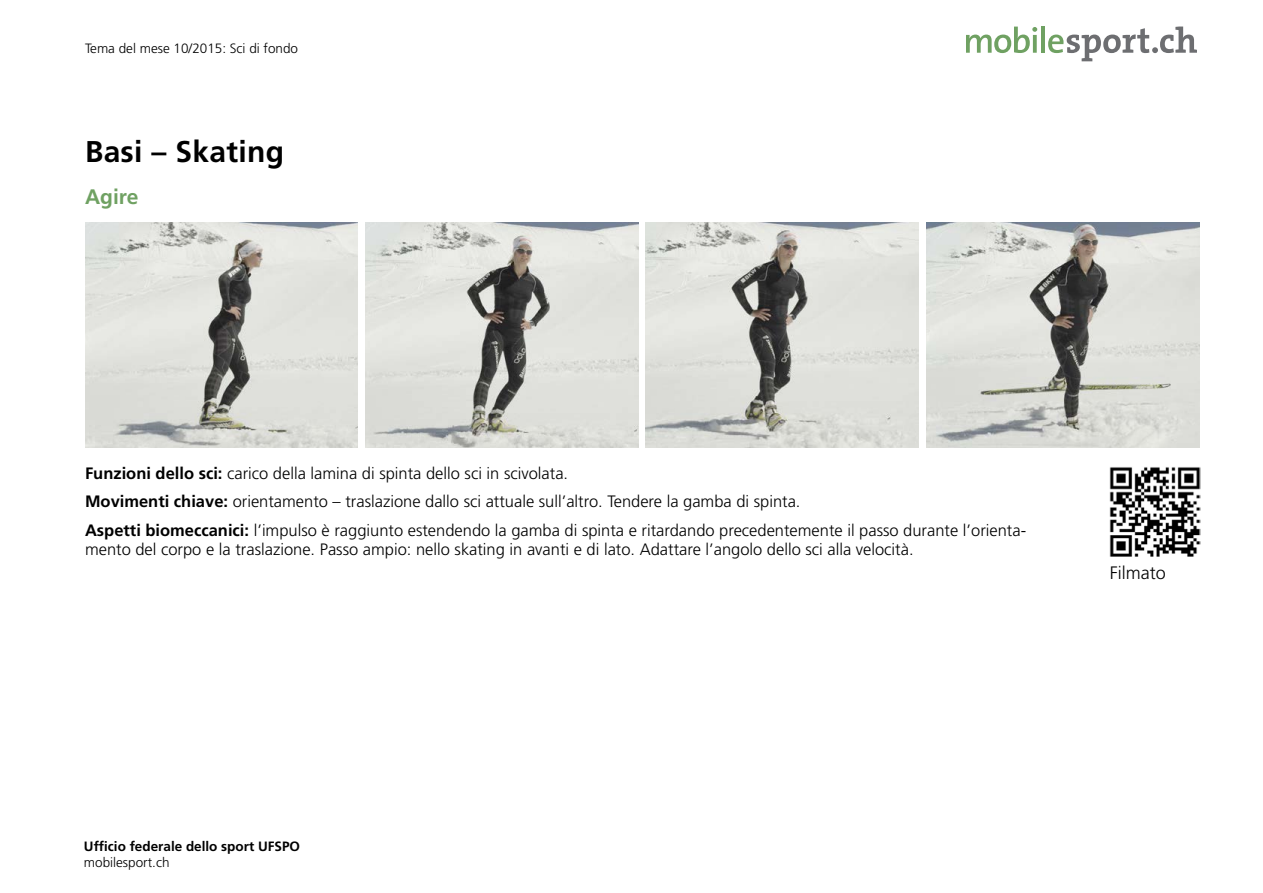
<style>
.page{position:relative;width:1263px;height:893px;background:#fff}
.page>*{position:absolute;margin:0;border:0;box-sizing:border-box;transform-origin:0 0}
._1_Haupttitel{font:700 30px "Frutiger LT";letter-spacing:.01em;color:#000}
.H2_Titel_gruen_11pt{font:700 21px "Frutiger LT";color:#6fa162}
.P_Gundtext_f{font:300 18px "Frutiger LT";color:#000}
.TD_Tabelle_f{font:300 16.5px/19.8px "Frutiger LT";color:#000}
.t1{font:300 13.5px "Frutiger LT";color:#000}
.t2{font:700 13.5px "Frutiger LT";color:#000}
.s1{font-weight:700}
</style>
<div class="page">
<svg style="left:966px;top:27px;width:71px;height:26px"></svg>
<hr style="left:1041px;top:27px;width:4px;height:26px;background:#6fa162">
<svg style="left:1048px;top:27px;width:149px;height:34px"></svg>
<img style="left:1110px;top:467px;width:90px;height:89px">
<img style="left:85px;top:223px;width:273px;height:225px">
<img style="left:366px;top:223px;width:272px;height:225px">
<img style="left:646px;top:223px;width:272px;height:225px">
<img style="left:926px;top:223px;width:273px;height:225px">
<p class="t1" style="left:85px;top:40px;width:215px">Tema del mese 10/2015: Sci di fondo</p>
<p class="_1_Haupttitel" style="left:85px;top:134px;width:200px">Basi – Skating</p>
<h2 class="H2_Titel_gruen_11pt" style="left:85px;top:184px;width:55px">Agire</h2>
<p class="TD_Tabelle_f" style="left:85px;top:464px;width:485px"><span class="s1">Funzioni dello sci:</span> carico della lamina di spinta dello sci in scivolata.</p>
<p class="TD_Tabelle_f" style="left:85px;top:492px;width:717px"><span class="s1">Movimenti chiave:</span> orientamento – traslazione dallo sci attuale sull’altro. Tendere la gamba di spinta.</p>
<p class="TD_Tabelle_f" style="left:85px;top:520px;width:942px"><span class="s1">Aspetti biomeccanici:</span> l’impulso è raggiunto estendendo la gamba di spinta e ritardando precedentemente il passo durante l’orienta&shy;mento del corpo e la traslazione. Passo ampio: nello skating in avanti e di lato. Adattare l’angolo dello sci alla velocità.</p>
<p class="P_Gundtext_f" style="left:1110px;top:563px;width:57px">Filmato</p>
<p class="t2" style="left:84px;top:839px;width:218px">Ufficio federale dello sport UFSPO</p>
<p class="t1" style="left:84px;top:855px;width:87px">mobilesport.ch</p>
</div>
